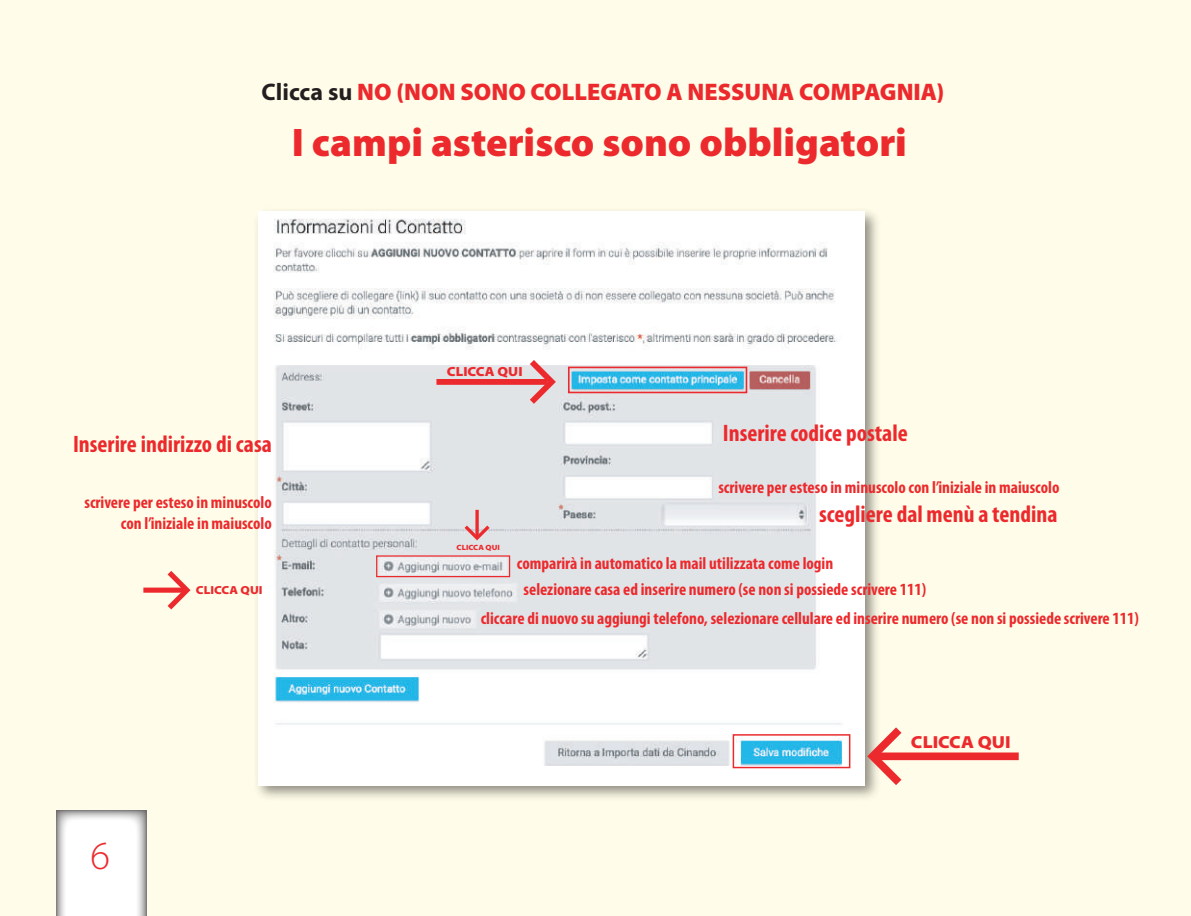
<style>
.page{position:relative;width:1191px;height:916px;background:#fffde9}
.page>*{position:absolute;margin:0;border:0;box-sizing:border-box;transform-origin:0 0}
.t1{font:900 40px "Myriad Pro";color:#ec2a2d}
.t2{font:300 40px "Myriad Pro";color:#ec2a2d}
.t3{font:900 24px "Myriad Pro";color:#ec2a2d}
.t4{font:700 condensed 23.8px "Myriad Pro";color:#ec2a2d}
.t5{font:900 semi-expanded 17.4px "Myriad Pro";color:#ec2a2d}
.t6{font:700 condensed 17.2px/20.6px "Myriad Pro";color:#ec2a2d;text-align:right}
.t7{font:900 semi-expanded 13.2px "Myriad Pro";color:#ec2a2d}
.t8{font:900 semi-expanded 11.8px "Myriad Pro";color:#ec2a2d}
.t9{font:900 semi-expanded 7.6px "Myriad Pro";color:#ec2a2d}
.s1{font-weight:700;color:#231f20}
</style>
<div class="page">
<img style="left:257px;top:211px;width:620px;height:587px">
<img style="left:258px;top:212px;width:606px;height:573px">
<svg style="left:523px;top:354px;width:37px;height:56px;background:#e9cacc"></svg>
<div style="left:436px;top:379px;width:111px;height:6px;background:#ec2a2d"></div>
<div style="left:872px;top:752px;width:146px;height:8px;background:#ec2a2d"></div>
<svg style="left:861px;top:719px;width:48px;height:74px"></svg>
<svg style="left:475px;top:510px;width:4px;height:12px"></svg>
<svg style="left:461px;top:522px;width:32px;height:20px"></svg>
<div style="left:143px;top:587px;width:44px;height:5px;background:#ec2a2d"></div>
<svg style="left:162px;top:571px;width:29px;height:39px"></svg>
<div style="left:568px;top:366px;width:179px;height:27px;border:2px solid #ec2a2d"></div>
<div style="left:732px;top:734px;width:118px;height:34px;border:1px solid #ec2a2d"></div>
<div style="left:376px;top:555px;width:134px;height:22px;border:1px solid #ec2a2d"></div>
<svg style="left:56px;top:810px;width:90px;height:106px;background:#efeeee"></svg>
<h2 class="t3" style="left:262px;top:78px;width:684px"><span class="s1">Clicca su</span> NO (NON SONO COLLEGATO A NESSUNA COMPAGNIA)</h2>
<h1 class="t1" style="left:292px;top:119px;width:616px">I campi asterisco sono obbligatori</h1>
<h3 class="t4" style="left:73px;top:431px;width:200px">Inserire indirizzo di casa</h3>
<p class="t6" style="left:84px;top:492px;width:189px">scrivere per esteso in minuscolo con l’iniziale in maiuscolo</p>
<p class="t8" style="left:196px;top:583px;width:68px">CLICCA QUI</p>
<h1 class="t2" style="left:91px;top:833px;width:21px">6</h1>
<p class="t7" style="left:447px;top:363px;width:77px">CLICCA QUI</p>
<p class="t9" style="left:456px;top:543px;width:45px">CLICCA QUI</p>
<h3 class="t4" style="left:723px;top:420px;width:186px">Inserire codice postale</h3>
<p class="t6" style="left:718px;top:477px;width:343px">scrivere per esteso in minuscolo con l’iniziale in maiuscolo</p>
<h3 class="t4" style="left:819px;top:501px;width:240px">scegliere dal menù a tendina</h3>
<p class="t6" style="left:517px;top:553px;width:318px">comparirà in automatico la mail utilizzata come login</p>
<p class="t6" style="left:481px;top:575px;width:659px;line-height:29px;text-align:left;text-indent:43px">selezionare casa ed inserire numero (se non si possiede scrivere 111)<br>cliccare di nuovo su aggiungi telefono, selezionare cellulare ed inserire numero (se non si possiede scrivere 111)</p>
<p class="t5" style="left:911px;top:732px;width:101px">CLICCA QUI</p>
</div>
